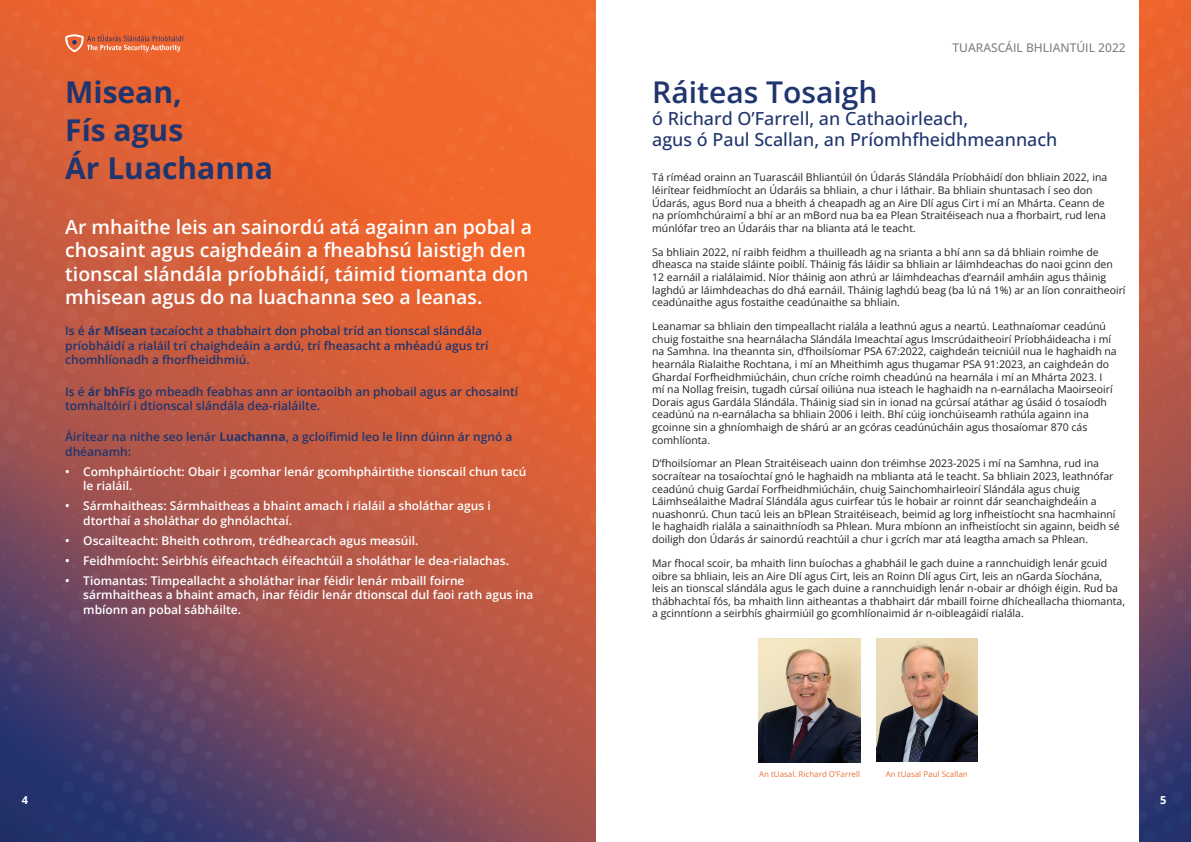
<style>
.page{position:relative;width:1191px;height:842px;background:#fff}
.page>*{position:absolute;margin:0;border:0;box-sizing:border-box;transform-origin:0 0}
.Heading_1{font:700 30px/38.1px "Open Sans";color:#20356d}
.t1{font:600 30px "Open Sans";color:#20356d}
.text{font:600 19.5px/23.4px "Open Sans";color:#fff}
.t2{font:500 18px/21.6px "Open Sans";color:#20356d}
.t3{font:600 12px/14.4px "Open Sans";color:#fff}
.text-2{font:600 12px/14.4px "Open Sans";color:#20356d}
.text-3{font:600 12px/14.4px "Open Sans";color:#20356d}
.t4{font:500 12px "Open Sans";color:#808285}
.t5{font:700 11px "Open Sans";color:#fff}
.text-4{font:10.5px/12.6px "Open Sans";color:#231f20}
.t6{font:8px "Open Sans";color:#ea7137}
.s1{font-weight:700}
</style>
<div class="page">
<img style="left:1140px;top:0;width:51px;height:842px">
<img style="left:0;top:0;width:595px;height:842px">
<svg style="left:65px;top:34px;width:119px;height:18px"></svg>
<img style="left:758px;top:638px;width:102px;height:124px">
<img style="left:876px;top:638px;width:101px;height:124px">
<p class="Heading_1" style="left:65px;top:72px;width:209px">Misean,<br>Fís agus<br>Ár Luachanna</p>
<p class="text" style="left:65px;top:214px;width:468px">Ar mhaithe leis an sainordú atá againn an pobal a chosaint agus caighdeáin a fheabhsú laistigh den tionscal slándála príobháidí, táimid tiomanta don mhisean agus do na luachanna seo a leanas.</p>
<p class="text-2" style="left:65px;top:323px;width:425px">Is é <span class="s1">ár Misean</span> tacaíocht a thabhairt don phobal tríd an tionscal slándála príobháidí a rialáil trí chaighdeáin a ardú, trí fheasacht a mhéadú agus trí chomhlíonadh a fhorfheidhmiú.</p>
<p class="text-3" style="left:65px;top:384px;width:454px">Is é <span class="s1">ár bhFís</span> go mbeadh feabhas ann ar iontaoibh an phobail agus ar chosaintí tomhaltóirí i dtionscal slándála dea-rialáilte.</p>
<p class="text-2" style="left:65px;top:429px;width:449px">Áirítear na nithe seo lenár <span class="s1">Luachanna</span>, a gcloífimid leo le linn dúinn ár ngnó a dhéanamh:</p>
<p class="t3" style="left:83px;top:464px;width:445px;text-indent:-18px">• Comhpháirtíocht: Obair i gcomhar lenár gcomhpháirtithe tionscail chun tacú le rialáil.</p>
<p class="t3" style="left:83px;top:498px;width:409px;text-indent:-18px">• Sármhaitheas: Sármhaitheas a bhaint amach i rialáil a sholáthar agus i dtorthaí a sholáthar do ghnólachtaí.</p>
<p class="t3" style="left:65px;top:533px;width:355px">• Oscailteacht: Bheith cothrom, trédhearcach agus measúil.</p>
<p class="t3" style="left:65px;top:553px;width:445px">• Feidhmíocht: Seirbhís éifeachtach éifeachtúil a sholáthar le dea-rialachas.</p>
<p class="t3" style="left:83px;top:573px;width:452px;text-indent:-18px">• Tiomantas: Timpeallacht a sholáthar inar féidir lenár mbaill foirne sármhaitheas a bhaint amach, inar féidir lenár dtionscal dul faoi rath agus ina mbíonn an pobal sábháilte.</p>
<p class="t4" style="left:952px;top:39px;width:175px">TUARASCÁIL BHLIANTÚIL 2022</p>
<p class="t1" style="left:652px;top:71px;width:227px">Ráiteas Tosaigh</p>
<p class="t2" style="left:652px;top:107px;width:407px">ó Richard O’Farrell, an Cathaoirleach,<br>agus ó Paul Scallan, an Príomhfheidhmeannach</p>
<p class="text-4" style="left:652px;top:171px;width:456px">Tá ríméad orainn an Tuarascáil Bhliantúil ón Údarás Slándála Príobháidí don bhliain 2022, ina léirítear feidhmíocht an Údaráis sa bhliain, a chur i láthair. Ba bhliain shuntasach í seo don Údarás, agus Bord nua a bheith á cheapadh ag an Aire Dlí agus Cirt i mí an Mhárta. Ceann de na príomhchúraimí a bhí ar an mBord nua ba ea Plean Straitéiseach nua a fhorbairt, rud lena múnlófar treo an Údaráis thar na blianta atá le teacht.</p>
<p class="text-4" style="left:652px;top:245px;width:475px">Sa bhliain 2022, ní raibh feidhm a thuilleadh ag na srianta a bhí ann sa dá bhliain roimhe de dheasca na staide sláinte poiblí. Tháinig fás láidir sa bhliain ar láimhdeachas do naoi gcinn den 12 earnáil a rialálaimid. Níor tháinig aon athrú ar láimhdeachas d’earnáil amháin agus tháinig laghdú ar láimhdeachas do dhá earnáil. Tháinig laghdú beag (ba lú ná 1%) ar an líon conraitheoirí ceadúnaithe agus fostaithe ceadúnaithe sa bhliain.</p>
<p class="text-4" style="left:652px;top:320px;width:466px">Leanamar sa bhliain den timpeallacht rialála a leathnú agus a neartú. Leathnaíomar ceadúnú chuig fostaithe sna hearnálacha Slándála Imeachtaí agus Imscrúdaitheoirí Príobháideacha i mí na Samhna. Ina theannta sin, d’fhoilsíomar PSA 67:2022, caighdeán teicniúil nua le haghaidh na hearnála Rialaithe Rochtana, i mí an Mheithimh agus thugamar PSA 91:2023, an caighdeán do Ghardaí Forfheidhmiúcháin, chun críche roimh cheadúnú na hearnála i mí an Mhárta 2023. I mí na Nollag freisin, tugadh cúrsaí oiliúna nua isteach le haghaidh na n-earnálacha Maoirseoirí Dorais agus Gardála Slándála. Tháinig siad sin in ionad na gcúrsaí atáthar ag úsáid ó tosaíodh ceadúnú na n-earnálacha sa bhliain 2006 i leith. Bhí cúig ionchúiseamh rathúla againn ina gcoinne sin a ghníomhaigh de shárú ar an gcóras ceadúnúcháin agus thosaíomar 870 cás comhlíonta.</p>
<p class="text-4" style="left:652px;top:457px;width:469px">D’fhoilsíomar an Plean Straitéiseach uainn don tréimhse 2023-2025 i mí na Samhna, rud ina socraítear na tosaíochtaí gnó le haghaidh na mblianta atá le teacht. Sa bhliain 2023, leathnófar ceadúnú chuig Gardaí Forfheidhmiúcháin, chuig Sainchomhairleoirí Slándála agus chuig Láimhseálaithe Madraí Slándála agus cuirfear tús le hobair ar roinnt dár seanchaighdeáin a nuashonrú. Chun tacú leis an bPlean Straitéiseach, beimid ag lorg infheistíocht sna hacmhainní le haghaidh rialála a sainaithníodh sa Phlean. Mura mbíonn an infheistíocht sin againn, beidh sé doiligh don Údarás ár sainordú reachtúil a chur i gcrích mar atá leagtha amach sa Phlean.</p>
<p class="text-4" style="left:652px;top:557px;width:474px">Mar fhocal scoir, ba mhaith linn buíochas a ghabháil le gach duine a rannchuidigh lenár gcuid oibre sa bhliain, leis an Aire Dlí agus Cirt, leis an Roinn Dlí agus Cirt, leis an nGarda Síochána,<br>leis an tionscal slándála agus le gach duine a rannchuidigh lenár n-obair ar dhóigh éigin. Rud ba thábhachtaí fós, ba mhaith linn aitheantas a thabhairt dár mbaill foirne dhícheallacha thiomanta, a gcinntíonn a seirbhís ghairmiúil go gcomhlíonaimid ár n-oibleagáidí rialála.</p>
<p class="t6" style="left:759px;top:769px;width:103px">An tUasal. Richard O’Farrell</p>
<p class="t6" style="left:886px;top:769px;width:83px">An tUasal Paul Scallan</p>
<p class="t5" style="left:22px;top:793px;width:8px">4</p>
<p class="t5" style="left:1160px;top:793px;width:8px">5</p>
</div>
